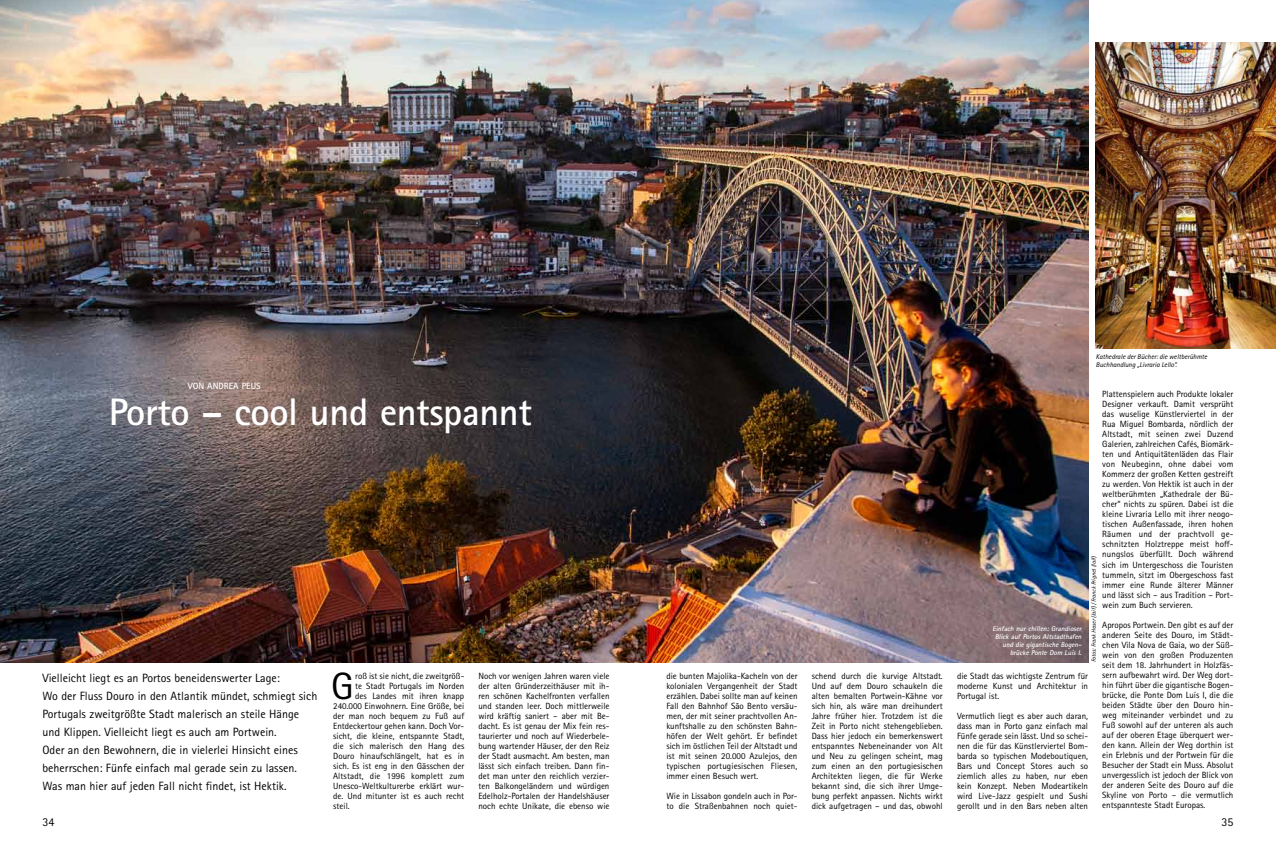
<style>
.page{position:relative;width:1276px;height:851px;background:#fff}
.page>*{position:absolute;margin:0;border:0;box-sizing:border-box;transform-origin:0 0}
.t1{font:700 38.4px "Rotis Sans Serif";letter-spacing:-.01em;color:#fff}
.t2{font:38px "Rotis Sans Serif";color:#000}
.t3{font:12px/18px "Rotis Sans Serif";color:#000}
.t4{font:9px/10px "Rotis Sans Serif";color:#000;text-align:justify}
.t5{font:700 9px "Rotis Sans Serif";color:#fff}
.t6{font:italic 700 7px/8px "Rotis Sans Serif";color:#fff;text-align:right}
.t7{font:italic 7px/8px "Rotis Sans Serif";color:#000}
.t8{font:italic 6px "Rotis Sans Serif";letter-spacing:-.005em;color:#000}
</style>
<div class="page">
<img style="left:0;top:0;width:1088px;height:662px">
<img style="left:1095px;top:43px;width:181px;height:306px">
<p class="t5" style="left:188px;top:380px;width:74px">VON ANDREA PEUS</p>
<h1 class="t1" style="left:109px;top:387px;width:425px">Porto – cool und entspannt</h1>
<p class="t3" style="left:43px;top:668px;width:276px">Vielleicht liegt es an Portos beneidenswerter Lage:<br>Wo der Fluss Douro in den Atlantik mündet, schmiegt sich Portugals zweitgrößte Stadt malerisch an steile Hänge und Klippen. Vielleicht liegt es auch am Portwein.<br>Oder an den Bewohnern, die in vielerlei Hinsicht eines beherrschen: Fünfe einfach mal gerade sein zu lassen.<br>Was man hier auf jeden Fall nicht findet, ist Hektik.</p>
<h2 class="t2" style="left:331px;top:664px;width:24px">G</h2>
<p class="t4" style="left:355px;top:671px;width:111px">roß ist sie nicht, die zweitgröß-</p>
<p class="t4" style="left:355px;top:681px;width:110px">te Stadt Portugals im Norden</p>
<p class="t4" style="left:355px;top:691px;width:110px">des Landes mit ihren knapp</p>
<p class="t4" style="left:333px;top:701px;width:133px">240.000 Einwohnern. Eine Größe, bei</p>
<p class="t4" style="left:333px;top:711px;width:133px">der man noch bequem zu Fuß auf</p>
<p class="t4" style="left:333px;top:721px;width:133px">Entdeckertour gehen kann. Doch Vor-</p>
<p class="t4" style="left:333px;top:731px;width:133px">sicht, die kleine, entspannte Stadt,</p>
<p class="t4" style="left:333px;top:741px;width:133px">die sich malerisch den Hang des</p>
<p class="t4" style="left:333px;top:751px;width:133px">Douro hinaufschlängelt, hat es in</p>
<p class="t4" style="left:333px;top:761px;width:133px">sich. Es ist eng in den Gässchen der</p>
<p class="t4" style="left:333px;top:771px;width:133px">Altstadt, die 1996 komplett zum</p>
<p class="t4" style="left:333px;top:781px;width:133px">Unesco-Weltkulturerbe erklärt wur-</p>
<p class="t4" style="left:333px;top:791px;width:133px">de. Und mitunter ist es auch recht</p>
<p class="t4" style="left:333px;top:801px;width:18px">steil.</p>
<p class="t4" style="left:478px;top:671px;width:133px">Noch vor wenigen Jahren waren viele der alten Gründerzeithäuser mit ih&shy;ren schönen Kachelfronten verfallen und standen leer. Doch mittlerweile wird kräftig saniert – aber mit Be&shy;dacht. Es ist genau der Mix fein res&shy;taurierter und noch auf Wiederbele&shy;bung wartender Häuser, der den Reiz der Stadt ausmacht. Am besten, man lässt sich einfach treiben. Dann fin&shy;det man unter den reichlich verzier&shy;ten Balkongeländern und würdigen Edelholz-Portalen der Handelshäuser noch echte Unikate, die ebenso wie</p>
<p class="t4" style="left:666px;top:671px;width:133px">die bunten Majolika-Kacheln von der kolonialen Vergangenheit der Stadt erzählen. Dabei sollte man auf keinen Fall den Bahnhof São Bento versäu&shy;men, der mit seiner prachtvollen An&shy;kunftshalle zu den schönsten Bahn&shy;höfen der Welt gehört. Er befindet sich im östlichen Teil der Altstadt und ist mit seinen 20.000 Azulejos, den typischen portugiesischen Fliesen, immer einen Besuch wert.</p>
<p class="t4" style="left:666px;top:791px;width:133px">Wie in Lissabon gondeln auch in Por&shy;to die Straßenbahnen noch quiet-</p>
<p class="t7" style="left:1096px;top:352px;width:113px">Kathedrale der Bücher: die weltberühmte<br>Buchhandlung „Livraria Lello“.</p>
<p class="t4" style="left:1102px;top:389px;width:133px">Plattenspielern auch Produkte lokaler Designer verkauft. Damit versprüht das wuselige Künstlerviertel in der Rua Miguel Bombarda, nördlich der Altstadt, mit seinen zwei Duzend Galerien, zahlreichen Cafés, Biomärk&shy;ten und Antiquitätenläden das Flair von Neubeginn, ohne dabei vom Kommerz der großen Ketten gestreift zu werden. Von Hektik ist auch in der weltberühmten „Kathedrale der Bü&shy;cher“ nichts zu spüren. Dabei ist die kleine Livraria Lello mit ihrer neogo&shy;tischen Außenfassade, ihren hohen Räumen und der prachtvoll ge&shy;schnitzten Holztreppe meist hoff&shy;nungslos überfüllt. Doch während sich im Untergeschoss die Touristen tummeln, sitzt im Obergeschoss fast immer eine Runde älterer Männer und lässt sich – aus Tradition – Port&shy;wein zum Buch servieren.</p>
<p class="t4" style="left:1102px;top:619px;width:133px">Apropos Portwein. Den gibt es auf der anderen Seite des Douro, im Städt&shy;chen Vila Nova de Gaia, wo der Süß&shy;wein von den großen Produzenten seit dem 18. Jahrhundert in Holzfäs&shy;sern aufbewahrt wird. Der Weg dort&shy;hin führt über die gigantische Bogen&shy;brücke, die Ponte Dom Luís I, die die beiden Städte über den Douro hin&shy;weg miteinander verbindet und zu Fuß sowohl auf der unteren als auch auf der oberen Etage überquert wer&shy;den kann. Allein der Weg dorthin ist ein Erlebnis und der Portwein für die Besucher der Stadt ein Muss. Absolut unvergesslich ist jedoch der Blick von der anderen Seite des Douro auf die Skyline von Porto – die vermutlich entspannteste Stadt Europas.</p>
<p class="t8" style="left:1090px;top:662px;width:108px;rotate:-90deg">Fotos: Frank Heuer (laif) / Franck Prignet (laif)</p>
<p class="t6" style="left:992px;top:624px;width:92px">Einfach nur chillen: Grandioser<br>Blick auf Portos Altstadthafen und die gigantische Bogen&shy;brücke Ponte Dom Luís I.</p>
<p class="t4" style="left:811px;top:671px;width:133px">schend durch die kurvige Altstadt.<br>Und auf dem Douro schaukeln die alten bemalten Portwein-Kähne vor sich hin, als wäre man dreihundert Jahre früher hier. Trotzdem ist die Zeit in Porto nicht stehengeblieben.<br>Dass hier jedoch ein bemerkenswert entspanntes Nebeneinander von Alt und Neu zu gelingen scheint, mag zum einen an den portugiesischen Architekten liegen, die für Werke bekannt sind, die sich ihrer Umge&shy;bung perfekt anpassen. Nichts wirkt dick aufgetragen – und das, obwohl</p>
<p class="t4" style="left:957px;top:671px;width:133px">die Stadt das wichtigste Zentrum für moderne Kunst und Architektur in Portugal ist.</p>
<p class="t4" style="left:957px;top:711px;width:133px">Vermutlich liegt es aber auch daran, dass man in Porto ganz einfach mal Fünfe gerade sein lässt. Und so schei&shy;nen die für das Künstlerviertel Bom&shy;barda so typischen Modeboutiquen, Bars und Concept Stores auch so ziemlich alles zu haben, nur eben kein Konzept. Neben Modeartikeln wird Live-Jazz gespielt und Sushi gerollt und in den Bars neben alten</p>
<h3 class="t3" style="left:43px;top:812px;width:13px">34</h3>
<h3 class="t3" style="left:1221px;top:812px;width:13px">35</h3>
</div>
